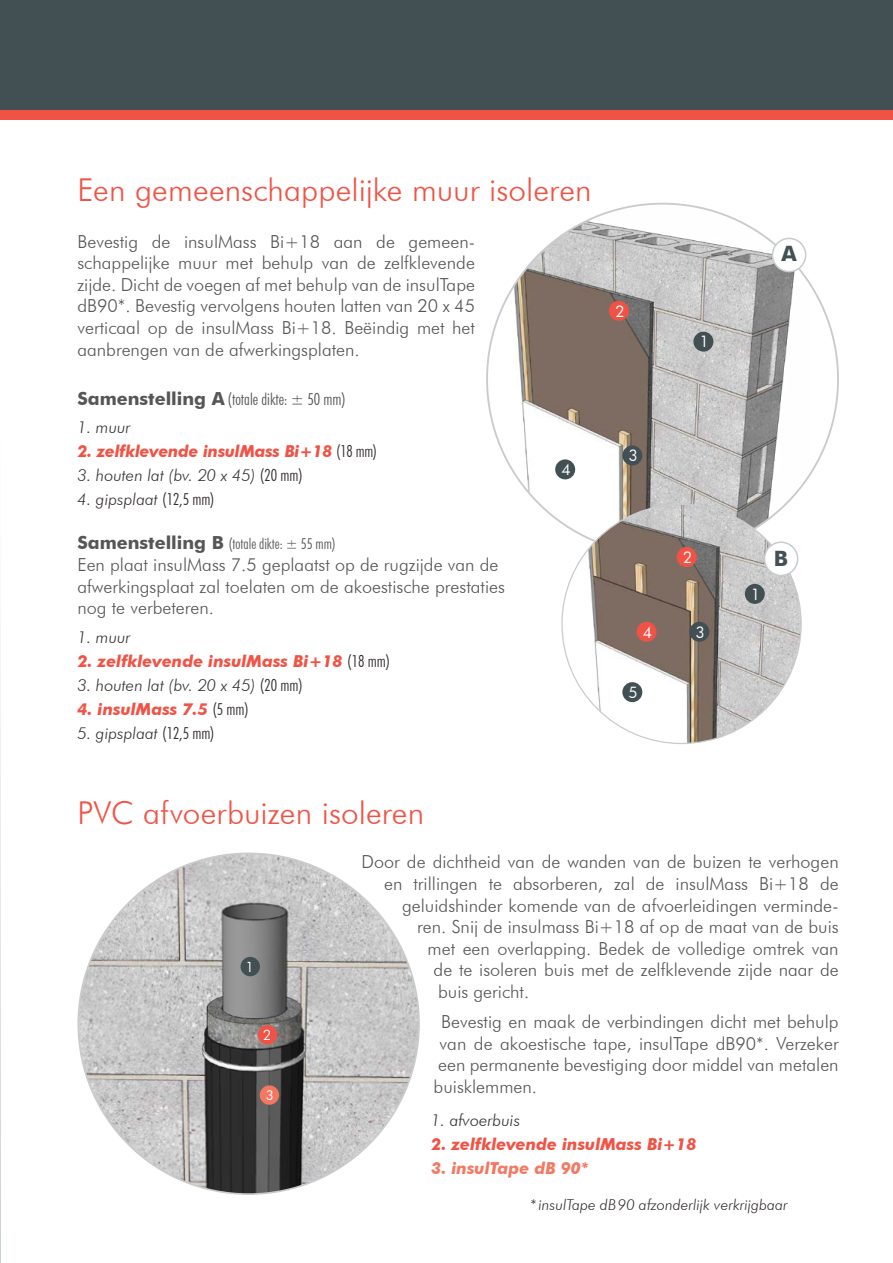
<style>
.page{position:relative;width:893px;height:1263px;background:#fff}
.page>*{position:absolute;margin:0;border:0;box-sizing:border-box;transform-origin:0 0}
.t1{font:300 31.5px "Futura BT";letter-spacing:.005em;color:#f05345}
.t2{font:700 21.15px "Futura BT";color:#424f53}
.t3{font:300 18px/21.6px "Futura BT";color:#565659;text-align:justify}
.t4{font:italic 300 16.5px "Futura BT";color:#342f2e}
.t5{font:italic 700 16.5px "Futura BT";color:#f05345}
.t6{font:300 condensed 16.5px "Futura BT";color:#565659}
.t7{font:italic 700 16.5px "Futura BT";color:#f47861}
.t8{font:15.15px "Futura";color:#fff}
.t9{font:italic 300 15px "Futura BT";color:#342f2e}
.t10{font:300 condensed 15px "Futura BT";color:#565659}
.t11{font:13.5px "Futura";color:#fff}
.t12{font:12.75px "Futura";color:#fff}
.s1{font-weight:700;font-stretch:normal;font-size:18px}
.s2{font-weight:300;font-style:normal;font-stretch:condensed;color:#342f2e}
.s3{font-style:normal;font-stretch:condensed}
</style>
<div class="page">
<div style="left:0;top:0;width:893px;height:120px;background:#f05345"></div>
<div style="left:0;top:0;width:893px;height:109px;background:#424f53"></div>
<svg style="left:0;top:644px;width:1px;height:619px"></svg>
<img style="left:487px;top:204px;width:324px;height:351px">
<div style="left:693px;top:332px;width:20px;height:20px;background:#424f53;border-radius:50%"></div>
<div style="left:609px;top:301px;width:20px;height:20px;background:#f05345;border-radius:50%"></div>
<div style="left:622px;top:445px;width:20px;height:20px;background:#424f53;border-radius:50%"></div>
<div style="left:555px;top:459px;width:20px;height:20px;background:#424f53;border-radius:50%"></div>
<img style="left:562px;top:504px;width:239px;height:239px;border-radius:120px">
<div style="left:622px;top:682px;width:20px;height:20px;background:#424f53;border-radius:50%"></div>
<div style="left:677px;top:547px;width:20px;height:20px;background:#f05345;border-radius:50%"></div>
<div style="left:689px;top:622px;width:20px;height:20px;background:#424f53;border-radius:50%"></div>
<div style="left:637px;top:622px;width:20px;height:20px;background:#f05345;border-radius:50%"></div>
<div style="left:745px;top:584px;width:20px;height:20px;background:#424f53;border-radius:50%"></div>
<div style="left:772px;top:238px;width:34px;height:34px;background:#fff;border-radius:50%"></div>
<div style="left:772px;top:238px;width:34px;height:34px;border:2px solid #c9ccce;border-radius:50%"></div>
<div style="left:764px;top:542px;width:34px;height:33px;background:#fff;border-radius:50%"></div>
<div style="left:764px;top:541px;width:34px;height:35px;border:2px solid #c9ccce;border-radius:50%"></div>
<img style="left:78px;top:853px;width:341px;height:341px;border-radius:170px">
<div style="left:258px;top:1025px;width:19px;height:19px;background:#f05345;border-radius:50%"></div>
<div style="left:241px;top:957px;width:19px;height:19px;background:#424f53;border-radius:50%"></div>
<div style="left:260px;top:1085px;width:19px;height:20px;background:#f47861;border-radius:50%"></div>
<h1 class="t1" style="left:77px;top:171px;width:516px">Een gemeenschappelijke muur isoleren</h1>
<p class="t3" style="left:77px;top:230px;width:399px">Bevestig de insulMass Bi+18 aan de gemeen&shy;schappelijke muur met behulp van de zelfklevende zijde. Dicht de voegen af met behulp van de insulTape dB90*. Bevestig vervolgens houten latten van 20 x 45 verticaal op de insulMass Bi+18. Beëindig met het aanbrengen van de afwerkingsplaten.</p>
<p class="t6" style="left:77px;top:389px;width:270px"><span class="s1">Samenstelling A</span> (totale dikte: ± 50 mm)</p>
<p class="t4" style="left:77px;top:417px;width:55px">1. muur</p>
<p class="t5" style="left:77px;top:441px;width:301px">2. zelfklevende insulMass Bi+18 <span class="s2">(18 mm)</span></p>
<p class="t4" style="left:77px;top:465px;width:226px">3. houten lat (bv. 20 x 45) <span class="s3">(20 mm)</span></p>
<p class="t4" style="left:77px;top:489px;width:138px">4. gipsplaat <span class="s3">(12,5 mm)</span></p>
<p class="t10" style="left:77px;top:535px;width:260px"><span class="s1">Samenstelling B</span> (totale dikte: ± 55 mm)</p>
<p class="t3" style="left:77px;top:554px;width:429px;text-align:left">Een plaat insulMass 7.5 geplaatst op de rugzijde van de afwerkingsplaat zal toelaten om de akoestische prestaties nog te verbeteren.</p>
<p class="t4" style="left:77px;top:627px;width:55px">1. muur</p>
<p class="t5" style="left:77px;top:651px;width:314px">2. zelfklevende insulMass Bi+18 <span class="s2">(18 mm)</span></p>
<p class="t4" style="left:77px;top:675px;width:226px">3. houten lat (bv. 20 x 45) <span class="s3">(20 mm)</span></p>
<p class="t5" style="left:77px;top:699px;width:173px">4. insulMass 7.5 <span class="s2">(5 mm)</span></p>
<p class="t4" style="left:77px;top:723px;width:138px">5. gipsplaat <span class="s3">(12,5 mm)</span></p>
<h1 class="t1" style="left:77px;top:794px;width:348px">PVC afvoerbuizen isoleren</h1>
<p class="t8" style="left:561px;top:459px;width:11px">4</p>
<p class="t8" style="left:615px;top:301px;width:11px">2</p>
<p class="t8" style="left:628px;top:445px;width:11px">3</p>
<p class="t8" style="left:700px;top:332px;width:11px">1</p>
<p class="t8" style="left:683px;top:547px;width:11px">2</p>
<p class="t8" style="left:643px;top:622px;width:11px">4</p>
<p class="t8" style="left:696px;top:622px;width:11px">3</p>
<p class="t8" style="left:628px;top:682px;width:11px">5</p>
<p class="t2" style="left:781px;top:241px;width:17px">A</p>
<p class="t8" style="left:751px;top:584px;width:11px">1</p>
<p class="t2" style="left:774px;top:545px;width:16px">B</p>
<p class="t11" style="left:246px;top:957px;width:10px">1</p>
<p class="t11" style="left:263px;top:1026px;width:10px">2</p>
<p class="t12" style="left:266px;top:1086px;width:9px">3</p>
<p class="t3" style="left:362px;top:851px;width:479px">Door de dichtheid van de wanden van de buizen te verhogen</p>
<p class="t3" style="left:384px;top:873px;width:456px">en trillingen te absorberen, zal de insulMass Bi+18 de</p>
<p class="t3" style="left:402px;top:894px;width:438px">geluidshinder komende van de afvoerleidingen verminde-</p>
<p class="t3" style="left:417px;top:916px;width:423px">ren. Snij de insulmass Bi+18 af op de maat van de buis</p>
<p class="t3" style="left:428px;top:937px;width:413px">met een overlapping. Bedek de volledige omtrek van</p>
<p class="t3" style="left:434px;top:959px;width:407px">de te isoleren buis met de zelfklevende zijde naar de</p>
<p class="t3" style="left:438px;top:981px;width:93px">buis gericht.</p>
<p class="t3" style="left:441px;top:1011px;width:399px">Bevestig en maak de verbindingen dicht met behulp</p>
<p class="t3" style="left:440px;top:1032px;width:401px">van de akoestische tape, insulTape dB90*. Verzeker</p>
<p class="t3" style="left:438px;top:1054px;width:402px">een permanente bevestiging door middel van metalen</p>
<p class="t3" style="left:434px;top:1075px;width:105px">buisklemmen.</p>
<p class="t4" style="left:431px;top:1110px;width:90px">1. afvoerbuis</p>
<p class="t5" style="left:431px;top:1134px;width:267px">2. zelfklevende insulMass Bi+18</p>
<p class="t7" style="left:431px;top:1158px;width:159px">3. insulTape dB 90*</p>
<p class="t9" style="left:530px;top:1195px;width:259px">* insulTape dB90 afzonderlijk verkrijgbaar</p>
</div>
